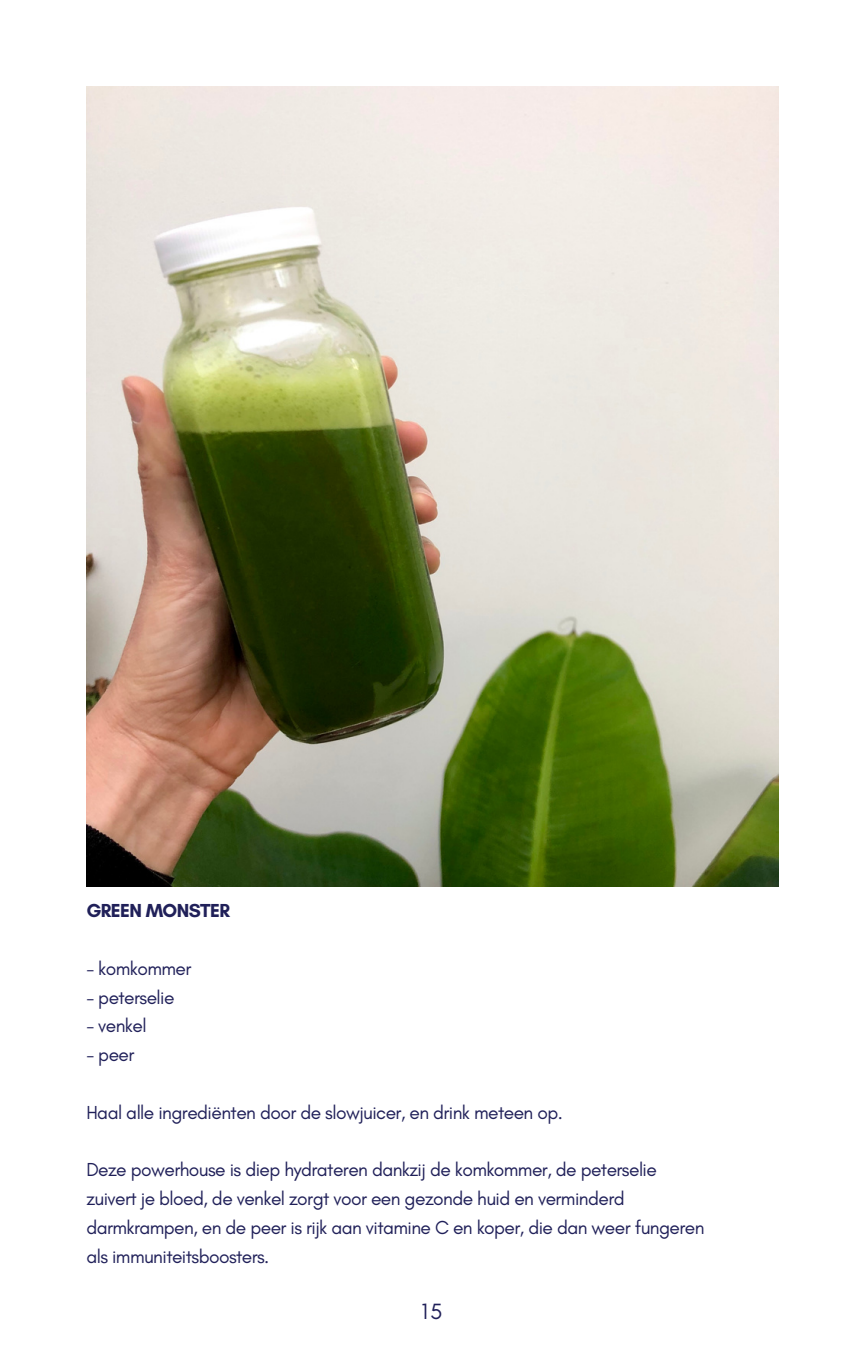
<style>
.page{position:relative;width:864px;height:1350px;background:#fff}
.page>*{position:absolute;margin:0;border:0;box-sizing:border-box;transform-origin:0 0}
.t1{font:22.5px "Glacial Indifference";color:#202059}
.t2{font:19.12px/28.8px "Glacial Indifference";letter-spacing:-.03em;color:#202059}
.t3{font:700 19.12px "Glacial Indifference";letter-spacing:-.03em;color:#202059}
</style>
<div class="page">
<img style="left:86px;top:86px;width:692px;height:800px">
<p class="t3" style="left:86px;top:899px;width:145px">GREEN MONSTER</p>
<p class="t2" style="left:86px;top:954px;width:106px">- komkommer</p>
<p class="t2" style="left:86px;top:983px;width:90px">- peterselie</p>
<p class="t2" style="left:86px;top:1011px;width:62px">- venkel</p>
<p class="t2" style="left:86px;top:1040px;width:50px">- peer</p>
<p class="t2" style="left:86px;top:1098px;width:478px">Haal alle ingrediënten door de slowjuicer, en drink meteen op.</p>
<p class="t2" style="left:86px;top:1155px;width:620px">Deze powerhouse is diep hydrateren dankzij de komkommer, de peterselie zuivert je bloed, de venkel zorgt voor een gezonde huid en verminderd darmkrampen, en de peer is rijk aan vitamine C en koper, die dan weer fungeren als immuniteitsboosters.</p>
<p class="t1" style="left:422px;top:1298px;width:22px">15</p>
</div>
